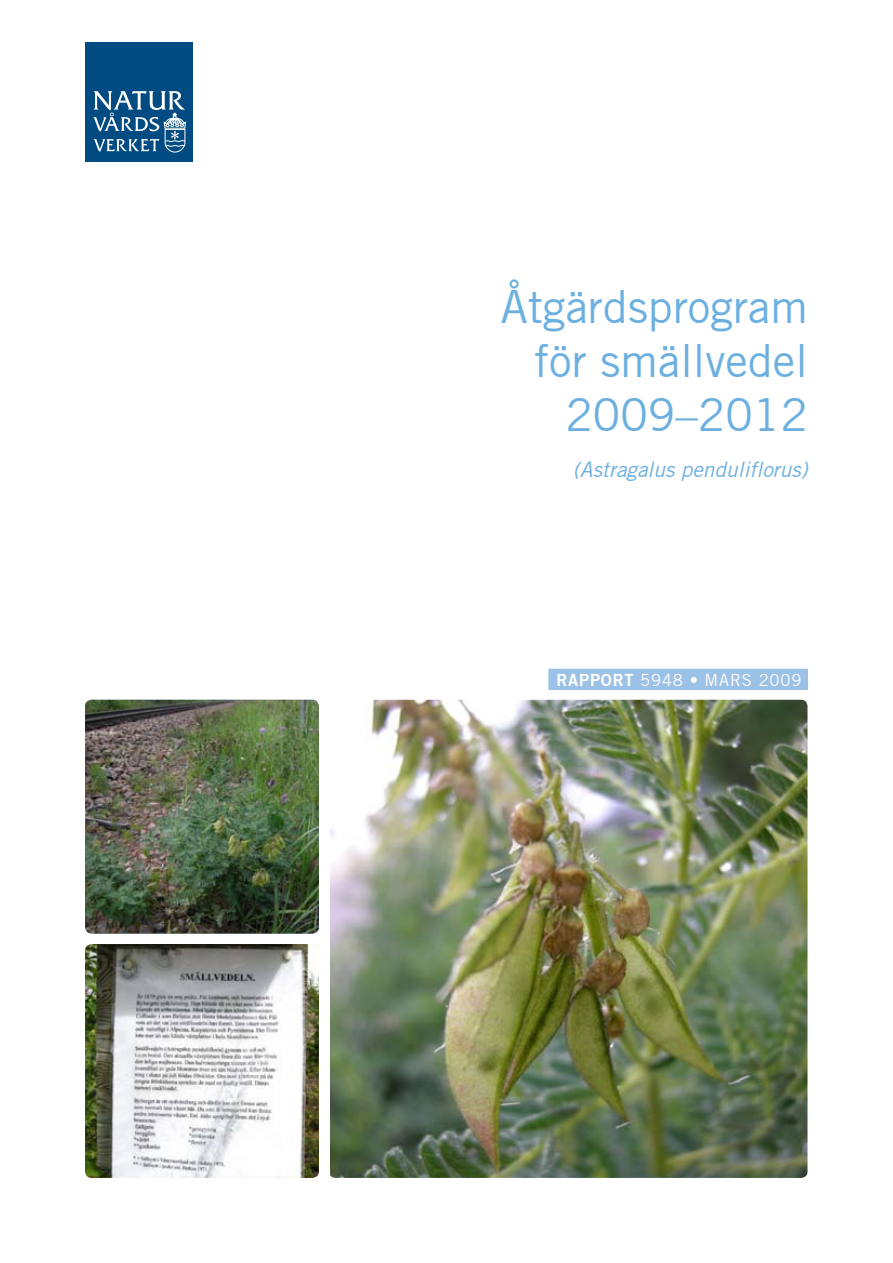
<style>
.page{position:relative;width:893px;height:1263px;background:#fff}
.page>*{position:absolute;margin:0;border:0;box-sizing:border-box;transform-origin:0 0}
.t1{font:45px/54px "Trade Gothic";color:#6bb0e1;text-align:right}
.t2{font:italic 21px "Trade Gothic";color:#6bb0e1}
.t3{font:16.5px "Trade Gothic";letter-spacing:.05em;color:#fff}
.s1{font-family:"Trade Gothic Bold Two"}
</style>
<div class="page">
<div style="left:85px;top:43px;width:108px;height:119px;background:#004b82"></div>
<svg style="left:93px;top:91px;width:93px;height:62px"></svg>
<img style="left:85px;top:700px;width:234px;height:234px;border-radius:7px">
<img style="left:85px;top:944px;width:234px;height:234px;border-radius:7px">
<img style="left:331px;top:700px;width:476px;height:478px">
<div style="left:549px;top:669px;width:258px;height:20px;background:#9cc1e6"></div>
<div style="left:548px;top:669px;width:260px;height:21px;border:2px solid #9cc1e6"></div>
<p class="t1" style="left:500px;top:279px;width:309px">Åtgärdsprogram för smällvedel<br>2009–2012</p>
<p class="t2" style="left:573px;top:457px;width:237px">(Astragalus penduliflorus)</p>
<p class="t3" style="left:556px;top:670px;width:247px"><span class="s1">RAPPORT</span> 5948 • mars 2009</p>
</div>
